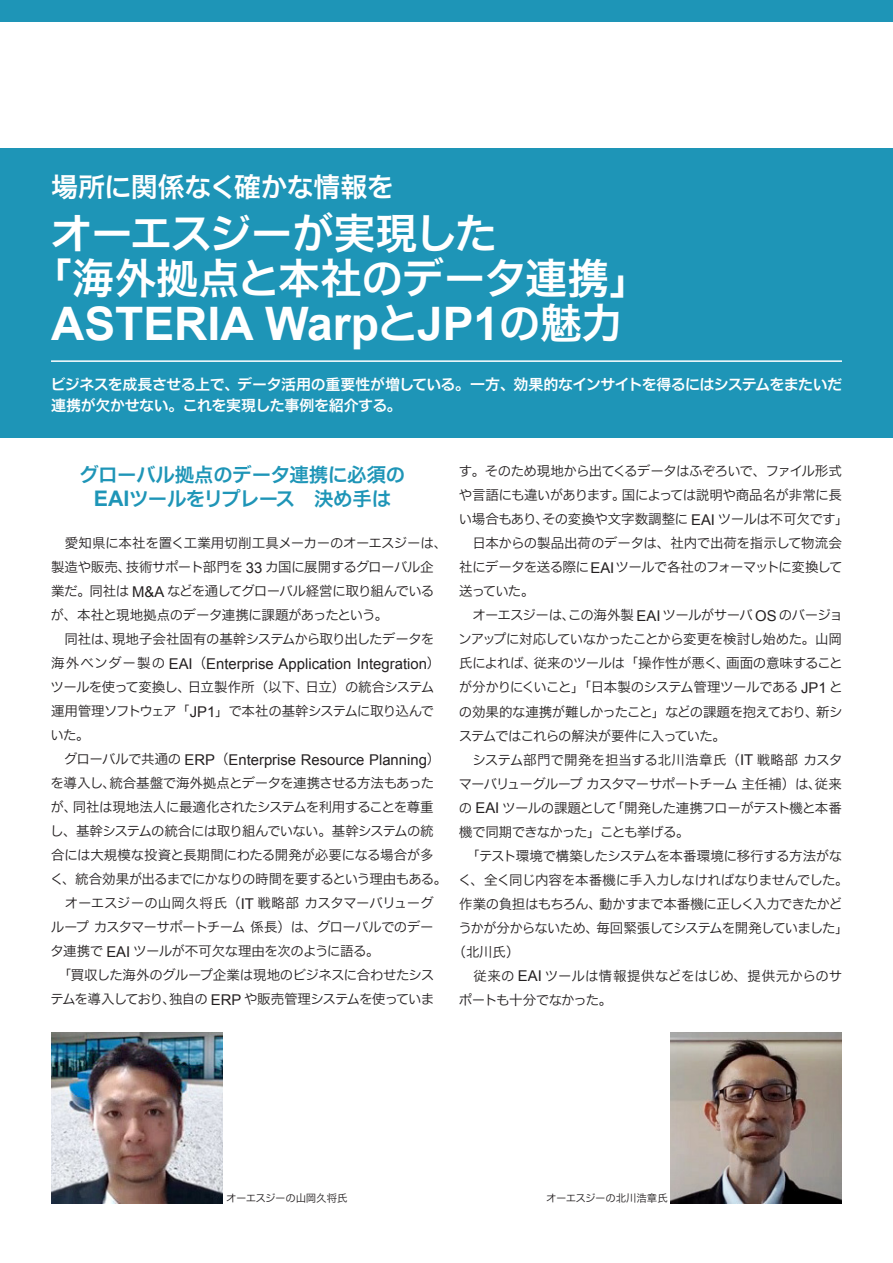
<style>
.page{position:relative;width:893px;height:1263px;background:#fff}
.page>*{position:absolute;margin:0;border:0;box-sizing:border-box;transform-origin:0 0}
.タイトル{font:700 46.2px "Arial";color:#fff}
.タイトル-2{font:42px "Hira Kaku Pro N W6";color:#fff}
.タイトル-3{font:42px "Hira Kak ADK Std W6";letter-spacing:-.05em;color:#fff}
.サブタイトル{font:27px "Hira Kaku Pro N W6";color:#fff}
.小見出し一行目{font:19.5px/24px "Hira Kak ADK Std W6";letter-spacing:-.03em;color:#1e95b7;text-align:center}
.リード{font:15px/21px "Hira Kak ADK Std W6";letter-spacing:-.045em;color:#fff}
.本文{font:14.85px "Arial";color:#231f20}
.本文-2{font:13.5px/24px "Hira Kak ADK Std W3";letter-spacing:-.07em;color:#231f20}
.本文-3{font:13.5px/24px "Hira Kaku Pro N W3";color:#231f20;text-align:justify}
.本文-4{font:13.5px/24px "Hira Kak ADK Std W3";letter-spacing:-.04em;color:#231f20}
.本文-5{font:13.5px "Hira Kak ADK Std W3";letter-spacing:-.045em;color:#231f20}
.キャプション{font:10.5px "Hira Kak ADK Std W3";letter-spacing:-.06em;color:#231f20}
.s1{font-family:"Hira Kak ADK Std W6"}
.s2{font-family:"Hira Kaku Pro N W6"}
.s3{font-family:"Hira Kak ADK Std W6";font-weight:400;font-size:42px}
.s4{font-family:"Hira Kaku Pro N W6";font-weight:400;font-size:42px}
.s5{font-family:"Arial";font-weight:700;font-size:21.45px}
.s6{font-family:"Hira Kaku Pro N W3"}
.s7{font-family:"Arial";font-size:14.85px}
.s8{font-family:"Hira Kak ADK Std W3"}
.s9{font-family:"Hira Kaku Pro N W3";font-size:13.5px}
.s10{font-family:"Hira Kak ADK Std W3";font-size:13.5px}
</style>
<div class="page">
<div style="left:0;top:0;width:893px;height:21px;background:#1e95b7"></div>
<div style="left:0;top:149px;width:893px;height:289px;background:#1e95b7"></div>
<hr style="left:51px;top:360px;width:791px;height:2px;background:#fff">
<img style="left:51px;top:1032px;width:171px;height:171px">
<img style="left:671px;top:1032px;width:171px;height:171px">
<p class="サブタイトル" style="left:51px;top:162px;width:344px">場所<span class="s1">に</span>関係<span class="s1">なく</span>確<span class="s1">かな</span>情報<span class="s1">を</span></p>
<p class="タイトル-3" style="left:50px;top:206px;width:448px">オーエスジーが<span class="s2">実現</span>した</p>
<p class="タイトル-2" style="left:30px;top:240px;width:623px">「海外拠点<span class="s1">と</span>本社<span class="s1">のデータ</span>連携」</p>
<p class="タイトル" style="left:51px;top:293px;width:574px">ASTERIA Warp<span class="s3">と</span>JP1<span class="s3">の</span><span class="s4">魅力</span></p>
<p class="リード" style="left:50px;top:374px;width:793px">ビジネスを<span class="s2">成長</span>させる<span class="s2">上</span>で<span class="s2">、</span>データ<span class="s2">活用</span>の<span class="s2">重要性</span>が<span class="s2">増</span>している<span class="s2">。一方、効果的</span>なインサイトを<span class="s2">得</span>るにはシステムをまたいだ<span class="s2">連携</span>が<span class="s2">欠</span>かせない<span class="s2">。</span>これを<span class="s2">実現</span>した<span class="s2">事例</span>を<span class="s2">紹介</span>する<span class="s2">。</span></p>
<p class="小見出し一行目" style="left:79px;top:462px;width:328px">グローバル<span class="s2">拠点</span>のデータ<span class="s2">連携</span>に<span class="s2">必須</span>の<br><span class="s5">EAI</span>ツールをリプレース<span class="s2">　決</span>め<span class="s2">手</span>は</p>
<p class="本文-2" style="left:51px;top:531px;width:398px"><span class="s6">　愛知県</span>に<span class="s6">本社</span>を<span class="s6">置</span>く<span class="s6">工業用切削工具</span>メーカーのオーエスジーは<span class="s6">、製造</span>や<span class="s6">販売、技術</span>サポート<span class="s6">部門</span>を <span class="s7">33</span> カ<span class="s6">国</span>に<span class="s6">展開</span>するグローバル<span class="s6">企業</span>だ<span class="s6">。同社</span>は <span class="s7">M&amp;A</span> などを<span class="s6">通</span>してグローバル<span class="s6">経営</span>に<span class="s6">取</span>り<span class="s6">組</span>んでいるが<span class="s6">、本社</span>と<span class="s6">現地拠点</span>のデータ<span class="s6">連携</span>に<span class="s6">課題</span>があったという<span class="s6">。</span></p>
<p class="本文-3" style="left:51px;top:626px;width:385px">　同社<span class="s8">は</span>、現地子会社固有<span class="s8">の</span>基幹<span class="s8">システムから</span>取<span class="s8">り</span>出<span class="s8">したデータを</span></p>
<p class="本文" style="left:51px;top:654px;width:391px"><span class="s9">海外</span><span class="s10">ベンダー</span><span class="s9">製</span><span class="s10">の</span> EAI<span class="s9">（</span>Enterprise Application Integration<span class="s9">）</span></p>
<p class="本文-3" style="left:50px;top:674px;width:385px"><span class="s8">ツールを</span>使<span class="s8">って</span>変換<span class="s8">し</span>、日立製作所（以下、日立）<span class="s8">の</span>統合<span class="s8">システム</span>運用管理<span class="s8">ソフトウェア</span>「<span class="s7">JP1</span>」<span class="s8">で</span>本社<span class="s8">の</span>基幹<span class="s8">システムに</span>取<span class="s8">り</span>込<span class="s8">んでいた</span>。</p>
<p class="本文" style="left:64px;top:750px;width:378px"><span class="s10">グローバルで</span><span class="s9">共通</span><span class="s10">の</span> ERP<span class="s9">（</span>Enterprise Resource Planning<span class="s9">）</span></p>
<p class="本文-2" style="left:50px;top:771px;width:399px">を<span class="s6">導入</span>し<span class="s6">、統合基盤</span>で<span class="s6">海外拠点</span>とデータを<span class="s6">連携</span>させる<span class="s6">方法</span>もあったが<span class="s6">、同社</span>は<span class="s6">現地法人</span>に<span class="s6">最適化</span>されたシステムを<span class="s6">利用</span>することを<span class="s6">尊重</span>し<span class="s6">、基幹</span>システムの<span class="s6">統合</span>には<span class="s6">取</span>り<span class="s6">組</span>んでいない<span class="s6">。基幹</span>システムの<span class="s6">統合</span>には<span class="s6">大規模</span>な<span class="s6">投資</span>と<span class="s6">長期間</span>にわたる<span class="s6">開発</span>が<span class="s6">必要</span>になる<span class="s6">場合</span>が<span class="s6">多</span>く<span class="s6">、統合効果</span>が<span class="s6">出</span>るまでにかなりの<span class="s6">時間</span>を<span class="s6">要</span>するという<span class="s6">理由</span>もある<span class="s6">。</span></p>
<p class="本文-2" style="left:51px;top:891px;width:385px;text-align:justify;text-indent:14px">オーエスジーの<span class="s6">山岡久将氏（</span><span class="s7">IT</span> <span class="s6">戦略部</span>カスタマーバリューグループカスタマーサポートチーム<span class="s6">係長）</span>は<span class="s6">、</span>グローバルでのデータ<span class="s6">連携</span>で <span class="s7">EAI</span> ツールが<span class="s6">不可欠</span>な<span class="s6">理由</span>を<span class="s6">次</span>のように<span class="s6">語</span>る<span class="s6">。</span></p>
<p class="本文-2" style="left:51px;top:963px;width:385px"><span class="s6">　「買収</span>した<span class="s6">海外</span>のグループ<span class="s6">企業</span>は<span class="s6">現地</span>のビジネスに<span class="s6">合</span>わせたシステムを<span class="s6">導入</span>しており<span class="s6">、独自</span>の <span class="s7">ERP</span> や<span class="s6">販売管理</span>システムを<span class="s6">使</span>っていま</p>
<p class="本文-2" style="left:459px;top:459px;width:391px">す<span class="s6">。</span>そのため<span class="s6">現地</span>から<span class="s6">出</span>てくるデータはふぞろいで<span class="s6">、</span>ファイル<span class="s6">形式</span>や<span class="s6">言語</span>にも<span class="s6">違</span>いがあります<span class="s6">。国</span>によっては<span class="s6">説明</span>や<span class="s6">商品名</span>が<span class="s6">非常</span>に<span class="s6">長</span>い<span class="s6">場合</span>もあり<span class="s6">、</span>その<span class="s6">変換</span>や<span class="s6">文字数調整</span>に <span class="s7">EAI</span> ツールは<span class="s6">不可欠</span>です<span class="s6">」</span></p>
<p class="本文-2" style="left:459px;top:531px;width:385px;text-align:justify"><span class="s6">　日本</span>からの<span class="s6">製品出荷</span>のデータは<span class="s6">、社内</span>で<span class="s6">出荷</span>を<span class="s6">指示</span>して<span class="s6">物流会社</span>にデータを<span class="s6">送</span>る<span class="s6">際</span>に<span class="s7">EAI</span>ツールで<span class="s6">各社</span>のフォーマットに<span class="s6">変換</span>して<span class="s6">送</span>っていた<span class="s6">。</span></p>
<p class="本文-2" style="left:459px;top:603px;width:386px;text-align:justify;text-indent:14px">オーエスジーは<span class="s6">、</span>この<span class="s6">海外製</span> <span class="s7">EAI</span> ツールがサーバ <span class="s7">OS</span> のバージョンアップに<span class="s6">対応</span>していなかったことから<span class="s6">変更</span>を<span class="s6">検討</span>し<span class="s6">始</span>めた<span class="s6">。山岡氏</span>によれば<span class="s6">、従来</span>のツールは<span class="s6">「操作性</span>が<span class="s6">悪</span>く<span class="s6">、画面</span>の<span class="s6">意味</span>することが<span class="s6">分</span>かりにくいこと<span class="s6">」「日本製</span>のシステム<span class="s6">管理</span>ツールである <span class="s7">JP1</span> との<span class="s6">効果的</span>な<span class="s6">連携</span>が<span class="s6">難</span>しかったこと<span class="s6">」</span>などの<span class="s6">課題</span>を<span class="s6">抱</span>えており<span class="s6">、新</span>システムではこれらの<span class="s6">解決</span>が<span class="s6">要件</span>に<span class="s6">入</span>っていた<span class="s6">。</span></p>
<p class="本文-2" style="left:459px;top:747px;width:385px;text-align:justify;text-indent:14px">システム<span class="s6">部門</span>で<span class="s6">開発</span>を<span class="s6">担当</span>する<span class="s6">北川浩章氏（</span><span class="s7">IT</span> <span class="s6">戦略部</span>カスタマーバリューグループカスタマーサポートチーム<span class="s6">主任補）</span>は<span class="s6">、従来</span>の <span class="s7">EAI</span> ツールの<span class="s6">課題</span>として<span class="s6">「開発</span>した<span class="s6">連携</span>フローがテスト<span class="s6">機</span>と<span class="s6">本番機</span>で<span class="s6">同期</span>できなかった<span class="s6">」</span>ことも<span class="s6">挙</span>げる<span class="s6">。</span></p>
<p class="本文-2" style="left:459px;top:843px;width:385px"><span class="s6">　「</span>テスト<span class="s6">環境</span>で<span class="s6">構築</span>したシステムを<span class="s6">本番環境</span>に<span class="s6">移行</span>する<span class="s6">方法</span>がな</p>
<p class="本文-5" style="left:458px;top:871px;width:392px">く<span class="s6">、全</span>く<span class="s6">同</span>じ<span class="s6">内容</span>を<span class="s6">本番機</span>に<span class="s6">手入力</span>しなければなりませんでした<span class="s6">。</span></p>
<p class="本文-2" style="left:459px;top:891px;width:385px"><span class="s6">作業</span>の<span class="s6">負担</span>はもちろん<span class="s6">、動</span>かすまで<span class="s6">本番機</span>に<span class="s6">正</span>しく<span class="s6">入力</span>できたかど</p>
<p class="本文-2" style="left:458px;top:915px;width:392px">うかが<span class="s6">分</span>からないため<span class="s6">、毎回緊張</span>してシステムを<span class="s6">開発</span>していました<span class="s6">」</span></p>
<p class="本文-3" style="left:452px;top:938px;width:69px">（北川氏）</p>
<p class="本文-4" style="left:459px;top:963px;width:385px"><span class="s6">　従来</span>の <span class="s7">EAI</span> ツールは<span class="s6">情報提供</span>などをはじめ<span class="s6">、提供元</span>からのサポートも<span class="s6">十分</span>でなかった<span class="s6">。</span></p>
<p class="キャプション" style="left:226px;top:1191px;width:123px">オーエスジーの<span class="s6">山岡久将氏</span></p>
<p class="キャプション" style="left:546px;top:1191px;width:123px">オーエスジーの<span class="s6">北川浩章氏</span></p>
</div>
